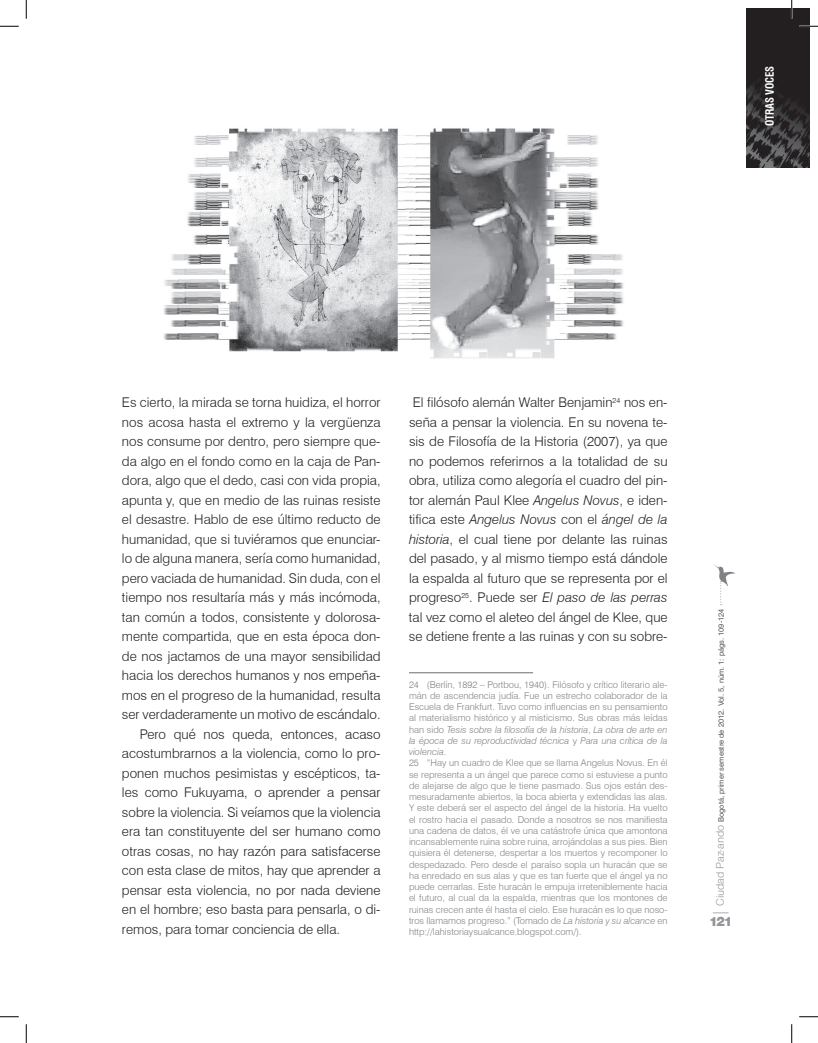
<style>
.page{position:relative;width:818px;height:1043px;background:#fff}
.page>*{position:absolute;margin:0;border:0;box-sizing:border-box;transform-origin:0 0}
.t1{font:900 13.75px "Sans";color:#939598}
.t2{font:300 13.38px/19.5px "Swiss 721 BT";color:#231f20;text-align:justify}
.t3{font:700 condensed 11.25px "Swiss 721 BT";letter-spacing:-.01em;color:#fff;scale:.96 1}
.t4{font:300 9.38px/11.2px "Swiss 721 BT";color:#808285}
.t5{font:7.5px "Sans";color:#57585a}
.s1{font-style:italic}
.s2{font-weight:300;font-size:11.25px;color:#939598}
</style>
<div class="page">
<svg style="left:712px;top:912px;width:16px;height:1px"></svg>
<img style="left:746px;top:9px;width:63px;height:159px">
<svg style="left:713px;top:564px;width:22px;height:41px"></svg>
<hr style="left:409px;top:672px;width:124px;height:1px;background:#6c6d70">
<img style="left:164px;top:128px;width:460px;height:231px">
<svg style="left:0;top:25px;width:19px;height:2px"></svg>
<svg style="left:799px;top:25px;width:19px;height:2px"></svg>
<svg style="left:0;top:1016px;width:19px;height:1px"></svg>
<svg style="left:799px;top:1016px;width:19px;height:1px"></svg>
<svg style="left:25px;top:0;width:2px;height:19px"></svg>
<svg style="left:25px;top:1024px;width:2px;height:18px"></svg>
<svg style="left:790px;top:0;width:2px;height:19px"></svg>
<svg style="left:791px;top:1024px;width:1px;height:18px"></svg>
<p class="t3" style="left:762px;top:126px;width:65px;rotate:-90deg">OTRAS VOCES</p>
<p class="t3" style="left:763px;top:119px;width:49px;rotate:-90deg">EDITORIAL</p>
<p class="t2" style="left:122px;top:393px;width:260px">Es cierto, la mirada se torna huidiza, el horror</p>
<p class="t2" style="left:122px;top:412px;width:260px">nos acosa hasta el extremo y la vergüenza</p>
<p class="t2" style="left:122px;top:432px;width:260px">nos consume por dentro, pero siempre que-</p>
<p class="t2" style="left:122px;top:451px;width:260px">da algo en el fondo como en la caja de Pan-</p>
<p class="t2" style="left:122px;top:470px;width:260px">dora, algo que el dedo, casi con vida propia,</p>
<p class="t2" style="left:122px;top:490px;width:260px">apunta y, que en medio de las ruinas resiste</p>
<p class="t2" style="left:122px;top:509px;width:260px">el desastre. Hablo de ese último reducto de</p>
<p class="t2" style="left:122px;top:529px;width:260px">humanidad, que si tuviéramos que enunciar-</p>
<p class="t2" style="left:122px;top:548px;width:260px">lo de alguna manera, sería como humanidad,</p>
<p class="t2" style="left:122px;top:568px;width:260px">pero vaciada de humanidad. Sin duda, con el</p>
<p class="t2" style="left:122px;top:587px;width:260px">tiempo nos resultaría más y más incómoda,</p>
<p class="t2" style="left:122px;top:607px;width:260px">tan común a todos, consistente y dolorosa-</p>
<p class="t2" style="left:122px;top:626px;width:260px">mente compartida, que en esta época don-</p>
<p class="t2" style="left:122px;top:646px;width:260px">de nos jactamos de una mayor sensibilidad</p>
<p class="t2" style="left:122px;top:665px;width:260px">hacia los derechos humanos y nos empeña-</p>
<p class="t2" style="left:122px;top:685px;width:260px">mos en el progreso de la humanidad, resulta</p>
<p class="t2" style="left:122px;top:704px;width:260px">ser verdaderamente un motivo de escándalo.</p>
<p class="t2" style="left:140px;top:724px;width:242px">Pero qué nos queda, entonces, acaso</p>
<p class="t2" style="left:122px;top:743px;width:260px">acostumbrarnos a la violencia, como lo pro-</p>
<p class="t2" style="left:122px;top:763px;width:260px">ponen muchos pesimistas y escépticos, ta-</p>
<p class="t2" style="left:122px;top:782px;width:260px">les como Fukuyama, o aprender a pensar</p>
<p class="t2" style="left:122px;top:802px;width:260px">sobre la violencia. Si veíamos que la violencia</p>
<p class="t2" style="left:122px;top:821px;width:260px">era tan constituyente del ser humano como</p>
<p class="t2" style="left:122px;top:841px;width:260px">otras cosas, no hay razón para satisfacerse</p>
<p class="t2" style="left:122px;top:860px;width:260px">con esta clase de mitos, hay que aprender a</p>
<p class="t2" style="left:122px;top:880px;width:260px">pensar esta violencia, no por nada deviene</p>
<p class="t2" style="left:122px;top:899px;width:260px">en el hombre; eso basta para pensarla, o di-</p>
<p class="t2" style="left:122px;top:919px;width:219px">remos, para tomar conciencia de ella.</p>
<p class="t2" style="left:409px;top:393px;width:260px">El filósofo alemán Walter Benjamin<sup>24</sup> nos en&shy;seña a pensar la violencia. En su novena te&shy;sis de Filosofía de la Historia (2007), ya que no podemos referirnos a la totalidad de su obra, utiliza como alegoría el cuadro del pin&shy;tor alemán Paul Klee <span class="s1">Angelus Novus</span>, e iden&shy;tifica este <span class="s1">Angelus Novus</span> con el <span class="s1">ángel de la historia</span>, el cual tiene por delante las ruinas del pasado, y al mismo tiempo está dándole la espalda al futuro que se representa por el progreso<sup>25</sup>. Puede ser <span class="s1">El paso de las perras </span>tal vez como el aleteo del ángel de Klee, que se detiene frente a las ruinas y con su sobre-</p>
<p class="t4" style="left:409px;top:678px;width:260px">24 (Berlín, 1892 – Portbou, 1940). Filósofo y crítico literario ale&shy;mán de ascendencia judía. Fue un estrecho colaborador de la Escuela de Frankfurt. Tuvo como influencias en su pensamiento al materialismo histórico y al misticismo. Sus obras más leídas han sido <span class="s1">Tesis sobre la filosofía de la historia</span>, <span class="s1">La obra de arte en la época de su reproductividad técnica</span> y <span class="s1">Para una crítica de la violencia</span>.<br>25 “Hay un cuadro de Klee que se llama Angelus Novus. En él se representa a un ángel que parece como si estuviese a punto de alejarse de algo que le tiene pasmado. Sus ojos están des&shy;mesuradamente abiertos, la boca abierta y extendidas las alas.<br>Y este deberá ser el aspecto del ángel de la historia. Ha vuelto el rostro hacia el pasado. Donde a nosotros se nos manifiesta una cadena de datos, él ve una catástrofe única que amontona incansablemente ruina sobre ruina, arrojándolas a sus pies. Bien quisiera él detenerse, despertar a los muertos y recomponer lo despedazado. Pero desde el paraíso sopla un huracán que se ha enredado en sus alas y que es tan fuerte que el ángel ya no puede cerrarlas. Este huracán le empuja irreteniblemente hacia el futuro, al cual da la espalda, mientras que los montones de ruinas crecen ante él hasta el cielo. Ese huracán es lo que noso&shy;tros llamamos progreso.” (Tomado de <span class="s1">La historia y su alcance</span> en http://lahistoriaysualcance.blogspot.com/).</p>
<p class="t5" style="left:716px;top:905px;width:299px;rotate:-90deg"><span class="s2">Ciudad Paz-ando</span> Bogotá, primer semestre de 2012. Vol. 5, núm. 1: págs. 109-124</p>
<p class="t1" style="left:709px;top:913px;width:25px">121</p>
</div>
